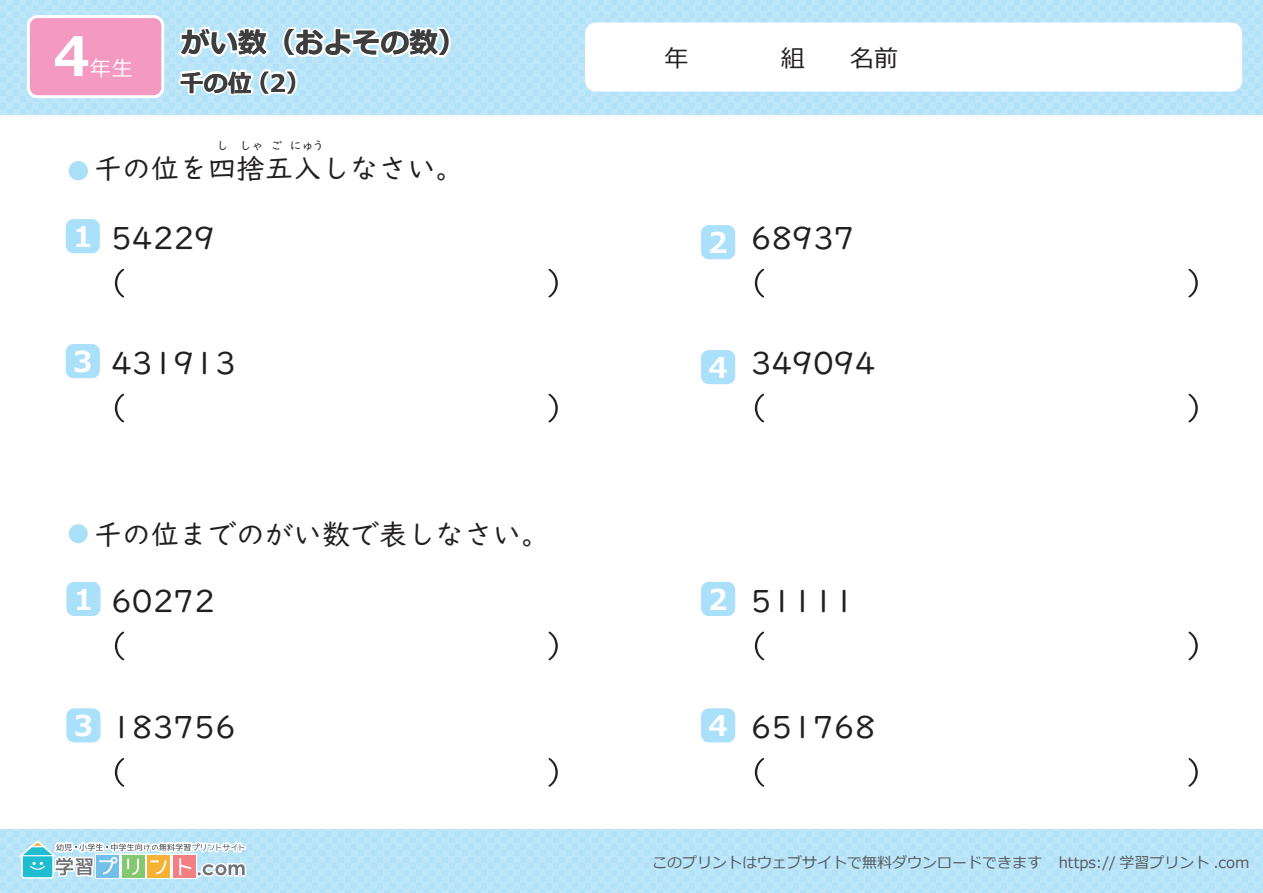
<style>
.page{position:relative;width:1263px;height:893px;background:#fff}
.page>*{position:absolute;margin:0;border:0;box-sizing:border-box;transform-origin:0 0}
.t1{font:31.5px "UD Digi Kyokasho NP R";color:#231f20}
.t2{font:700 28.65px "Meiryo";color:#fff}
.t3{font:28.5px "UD Digi Kyokasho NP R";color:#231f20}
.t4{font:700 28.5px "Meiryo";color:#231f20}
.t5{font:700 24px "Meiryo";color:#231f20}
.t6{font:24px "Meiryo";color:#231f20}
.t7{font:15px "Meiryo";color:#56595b}
.t8{font:12px "UD Digi Kyokasho NP R";color:#231f20}
</style>
<div class="page">
<div style="left:0;top:0;width:1263px;height:114px;background:#bde6f9"></div>
<div style="left:585px;top:23px;width:657px;height:69px;background:#fff;border-radius:11px"></div>
<div style="left:27px;top:15px;width:137px;height:83px;border:6px solid #fff;border-radius:8px"></div>
<div style="left:30px;top:18px;width:131px;height:77px;background:#f499c2;border-radius:8px"></div>
<svg style="left:55px;top:36px;width:77px;height:41px"></svg>
<div style="left:0;top:830px;width:1263px;height:63px;background:#bde6f9"></div>
<svg style="left:15px;top:829px;width:233px;height:51px"></svg>
<svg style="left:174px;top:23px;width:280px;height:76px"></svg>
<svg style="left:115px;top:394px;width:9px;height:28px"></svg>
<svg style="left:548px;top:394px;width:10px;height:28px"></svg>
<svg style="left:115px;top:269px;width:9px;height:28px"></svg>
<svg style="left:548px;top:269px;width:10px;height:28px"></svg>
<svg style="left:115px;top:632px;width:9px;height:28px"></svg>
<svg style="left:548px;top:632px;width:10px;height:28px"></svg>
<svg style="left:115px;top:758px;width:9px;height:29px"></svg>
<svg style="left:548px;top:758px;width:10px;height:29px"></svg>
<svg style="left:755px;top:394px;width:9px;height:28px"></svg>
<svg style="left:1188px;top:394px;width:10px;height:28px"></svg>
<svg style="left:755px;top:269px;width:9px;height:28px"></svg>
<svg style="left:1188px;top:269px;width:10px;height:28px"></svg>
<svg style="left:755px;top:632px;width:9px;height:28px"></svg>
<svg style="left:1188px;top:632px;width:10px;height:28px"></svg>
<svg style="left:755px;top:758px;width:9px;height:29px"></svg>
<svg style="left:1188px;top:758px;width:10px;height:29px"></svg>
<div style="left:701px;top:350px;width:34px;height:34px;background:#aae0f9;border-radius:8px"></div>
<div style="left:701px;top:225px;width:34px;height:34px;background:#aae0f9;border-radius:8px"></div>
<div style="left:66px;top:344px;width:34px;height:34px;background:#aae0f9;border-radius:8px"></div>
<div style="left:66px;top:582px;width:35px;height:34px;background:#aae0f9;border-radius:8px"></div>
<div style="left:66px;top:219px;width:34px;height:34px;background:#aae0f9;border-radius:8px"></div>
<div style="left:66px;top:708px;width:35px;height:34px;background:#aae0f9;border-radius:8px"></div>
<div style="left:701px;top:582px;width:34px;height:34px;background:#aae0f9;border-radius:8px"></div>
<div style="left:701px;top:708px;width:34px;height:34px;background:#aae0f9;border-radius:8px"></div>
<div style="left:69px;top:161px;width:19px;height:19px;background:#aae0f9;border-radius:50%"></div>
<div style="left:69px;top:524px;width:19px;height:19px;background:#aae0f9;border-radius:50%"></div>
<h3 class="t4" style="left:181px;top:23px;width:287px">がい数（およその数）</h3>
<h3 class="t5" style="left:180px;top:66px;width:74px">千の位</h3>
<h3 class="t5" style="left:246px;top:66px;width:66px">（2）</h3>
<p class="t8" style="left:217px;top:138px;width:109px">し しゃ ご にゅう</p>
<h3 class="t3" style="left:94px;top:152px;width:372px">千の位を四捨五入しなさい。</h3>
<h2 class="t2" style="left:73px;top:217px;width:21px">1</h2>
<h1 class="t1" style="left:111px;top:220px;width:105px">54229</h1>
<h2 class="t2" style="left:73px;top:342px;width:21px">3</h2>
<h1 class="t1" style="left:111px;top:345px;width:126px">431913</h1>
<h3 class="t3" style="left:94px;top:518px;width:457px">千の位までのがい数で表しなさい。</h3>
<h2 class="t2" style="left:74px;top:579px;width:21px">1</h2>
<h1 class="t1" style="left:111px;top:583px;width:105px">60272</h1>
<h2 class="t2" style="left:74px;top:706px;width:21px">3</h2>
<h1 class="t1" style="left:111px;top:709px;width:126px">183756</h1>
<h3 class="t6" style="left:664px;top:41px;width:25px">年</h3>
<h3 class="t6" style="left:781px;top:41px;width:25px">組</h3>
<h3 class="t6" style="left:850px;top:41px;width:49px">名前</h3>
<h2 class="t2" style="left:708px;top:223px;width:21px">2</h2>
<h1 class="t1" style="left:751px;top:220px;width:105px">68937</h1>
<h2 class="t2" style="left:708px;top:348px;width:21px">4</h2>
<h1 class="t1" style="left:751px;top:345px;width:126px">349094</h1>
<h2 class="t2" style="left:708px;top:579px;width:21px">2</h2>
<h1 class="t1" style="left:751px;top:583px;width:105px">51111</h1>
<h2 class="t2" style="left:708px;top:706px;width:21px">4</h2>
<h1 class="t1" style="left:751px;top:709px;width:126px">651768</h1>
<p class="t7" style="left:652px;top:852px;width:599px">このプリントはウェブサイトで無料ダウンロードできます https:// 学習プリント .com</p>
</div>
